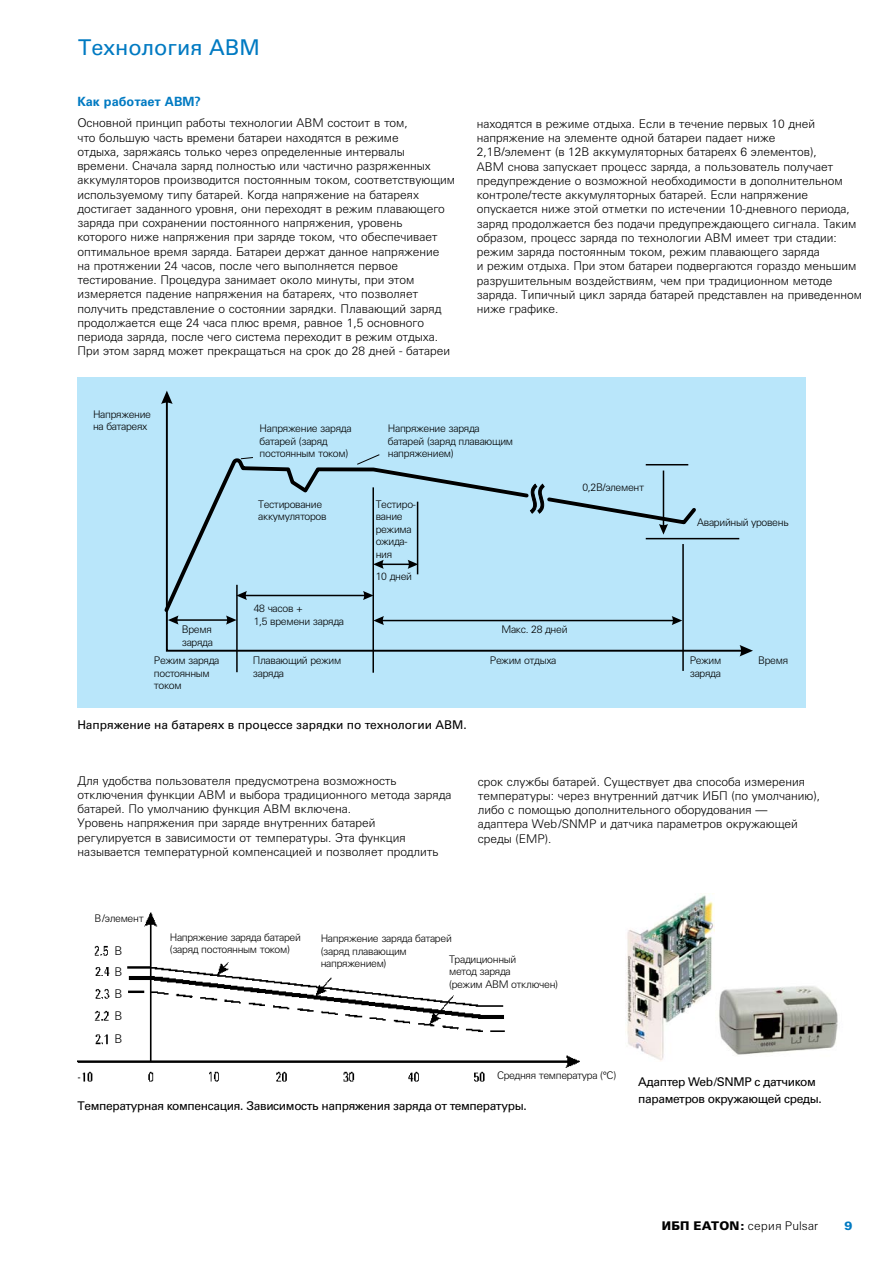
<style>
.page{position:relative;width:893px;height:1263px;background:#fff}
.page>*{position:absolute;margin:0;border:0;box-sizing:border-box;transform-origin:0 0}
.t1{font:21.75px "Univers Cyr";color:#007ac2}
.t2{font:700 12.75px "Univers Cyr";color:#007ac2}
.t3{font:300 12px/14.2px "Univers Cyr";color:#000}
.t4{font:12px/16.5px "Univers Cyr";letter-spacing:-.03em;color:#000}
.t5{font:12px "Univers Cyr";color:#000}
.t6{font:900 12px "Univers Cyr";color:#007ac2}
.t7{font:300 10.5px/12.6px "Univers Cyr";letter-spacing:-.03em;color:#000}
.s1{font-weight:900}
</style>
<div class="page">
<img style="left:627px;top:893px;width:87px;height:168px">
<img style="left:719px;top:986px;width:119px;height:69px">
<img style="left:77px;top:912px;width:502px;height:170px">
<div style="left:77px;top:377px;width:729px;height:331px;background:#b9e6fa"></div>
<svg style="left:165px;top:404px;width:575px;height:248px"></svg>
<svg style="left:161px;top:391px;width:12px;height:13px"></svg>
<svg style="left:740px;top:645px;width:13px;height:11px"></svg>
<hr style="left:682px;top:544px;width:2px;height:127px;background:#000">
<hr style="left:646px;top:538px;width:93px;height:1px;background:#000">
<hr style="left:379px;top:620px;width:298px;height:1px;background:#000">
<svg style="left:374px;top:616px;width:10px;height:9px"></svg>
<svg style="left:672px;top:616px;width:10px;height:9px"></svg>
<svg style="left:164px;top:456px;width:535px;height:159px"></svg>
<svg style="left:240px;top:457px;width:14px;height:3px"></svg>
<hr style="left:173px;top:619px;width:58px;height:2px;background:#000">
<hr style="left:372px;top:487px;width:2px;height:186px;background:#000">
<hr style="left:236px;top:585px;width:2px;height:87px;background:#000">
<svg style="left:168px;top:615px;width:11px;height:10px"></svg>
<svg style="left:226px;top:615px;width:11px;height:10px"></svg>
<hr style="left:242px;top:595px;width:126px;height:1px;background:#000">
<svg style="left:236px;top:591px;width:11px;height:9px"></svg>
<svg style="left:363px;top:591px;width:10px;height:9px"></svg>
<hr style="left:378px;top:563px;width:35px;height:2px;background:#000">
<svg style="left:374px;top:560px;width:10px;height:9px"></svg>
<svg style="left:408px;top:560px;width:9px;height:9px"></svg>
<hr style="left:417px;top:502px;width:1px;height:72px;background:#000">
<svg style="left:356px;top:454px;width:24px;height:11px"></svg>
<svg style="left:530px;top:484px;width:15px;height:30px"></svg>
<h1 class="t1" style="left:78px;top:35px;width:183px">Технология ABM</h1>
<p class="t2" style="left:77px;top:94px;width:125px">как работает ABM?</p>
<p class="t3" style="left:77px;top:116px;width:379px">Основной принцип работы технологии ABM состоит в том,<br>что большую часть времени батареи находятся в режиме<br>отдыха, заряжаясь только через определенные интервалы времени. Сначала заряд полностью или частично разряженных аккумуляторов производится постоянным током, соответствующим используемому типу батарей. Когда напряжение на батареях достигает заданного уровня, они переходят в режим плавающего заряда при сохранении постоянного напряжения, уровень<br>которого ниже напряжения при заряде током, что обеспечивает оптимальное время заряда. Батареи держат данное напряжение на протяжении 24 часов, после чего выполняется первое тестирование. Процедура занимает около минуты, при этом измеряется падение напряжения на батареях, что позволяет получить представление о состоянии зарядки. Плавающий заряд продолжается еще 24 часа плюс время, равное 1,5 основного периода заряда, после чего система переходит в режим отдыха.<br>При этом заряд может прекращаться на срок до 28 дней - батареи</p>
<p class="t3" style="left:477px;top:116px;width:387px">находятся в режиме отдыха. Если в течение первых 10 дней напряжение на элементе одной батареи падает ниже<br>2,1В/элемент (в 12В аккумуляторных батареях 6 элементов),<br>ABM снова запускает процесс заряда, а пользователь получает предупреждение о возможной необходимости в дополнительном контроле/тесте аккумуляторных батарей. Если напряжение опускается ниже этой отметки по истечении 10-дневного периода, заряд продолжается без подачи предупреждающего сигнала. Таким образом, процесс заряда по технологии ABM имеет три стадии: режим заряда постоянным током, режим плавающего заряда<br>и режим отдыха. При этом батареи подвергаются гораздо меньшим разрушительным воздействиям, чем при традиционном методе заряда. Типичный цикл заряда батарей представлен на приведенном ниже графике.</p>
<p class="t7" style="left:93px;top:407px;width:60px">Напряжение на батареях</p>
<p class="t7" style="left:182px;top:623px;width:33px">Время заряда</p>
<p class="t7" style="left:260px;top:422px;width:93px">Напряжение заряда батарей (заряд постоянным током)</p>
<p class="t7" style="left:258px;top:497px;width:70px">Тестирование аккумуляторов</p>
<p class="t7" style="left:254px;top:602px;width:92px">48 часов +<br>1,5 времени заряда</p>
<p class="t7" style="left:388px;top:422px;width:127px">Напряжение заряда батарей (заряд плавающим напряжением)</p>
<p class="t7" style="left:376px;top:497px;width:41px">Тестиро&shy;вание режима ожида&shy;ния</p>
<p class="t7" style="left:376px;top:570px;width:38px">10 дней</p>
<p class="t7" style="left:582px;top:481px;width:63px">0,2В/элемент</p>
<p class="t7" style="left:501px;top:622px;width:68px">Макс. 28 дней</p>
<p class="t7" style="left:697px;top:516px;width:93px">Аварийный уровень</p>
<p class="t7" style="left:154px;top:654px;width:67px">Режим заряда постоянным током</p>
<p class="t7" style="left:690px;top:654px;width:33px">Режим заряда</p>
<p class="t7" style="left:758px;top:654px;width:32px">Время</p>
<p class="t7" style="left:253px;top:654px;width:90px">Плавающий режим</p>
<p class="t7" style="left:490px;top:654px;width:68px">Режим отдыха</p>
<p class="t7" style="left:253px;top:666px;width:33px">заряда</p>
<p class="t5" style="left:77px;top:717px;width:391px">Напряжение на батареях в процессе зарядки по технологии ABM.</p>
<p class="t3" style="left:77px;top:773px;width:376px">Для удобства пользователя предусмотрена возможность отключения функции ABM и выбора традиционного метода заряда батарей. По умолчанию функция ABM включена.<br>Уровень напряжения при заряде внутренних батарей регулируется в зависимости от температуры. Эта функция называется температурной компенсацией и позволяет продлить</p>
<p class="t3" style="left:478px;top:774px;width:344px">срок службы батарей. Существует два способа измерения температуры: через внутренний датчик ИБП (по умолчанию), либо с помощью дополнительного оборудования — адаптера Web /SNMP и датчика параметров окружающей среды (EMP).</p>
<p class="t7" style="left:95px;top:911px;width:51px">В /элемент</p>
<p class="t3" style="left:115px;top:941px;width:10px;line-height:20.7px">В<br>В</p>
<p class="t3" style="left:115px;top:983px;width:10px;line-height:21.9px">В<br>В</p>
<p class="t3" style="left:115px;top:1032px;width:10px">В</p>
<p class="t7" style="left:170px;top:931px;width:133px">Напряжение заряда батарей (заряд постоянным током)</p>
<p class="t7" style="left:321px;top:932px;width:133px">Напряжение заряда батарей (заряд плавающим напряжением)</p>
<p class="t7" style="left:449px;top:952px;width:111px">Традиционный<br>метод заряда<br>(режим ABM отключен)</p>
<p class="t7" style="left:497px;top:1068px;width:121px">Средняя температура (°C)</p>
<p class="t4" style="left:77px;top:1097px;width:451px">Температурная компенсация. Зависимость напряжения заряда от температуры.</p>
<p class="t4" style="left:638px;top:1073px;width:185px">Адаптер Web/SNMP с датчиком параметров окружающей среды.</p>
<p class="t3" style="left:662px;top:1218px;width:158px"><span class="s1">ИБП EATON:</span> серия Pulsar</p>
<p class="t6" style="left:845px;top:1218px;width:10px">9</p>
</div>
